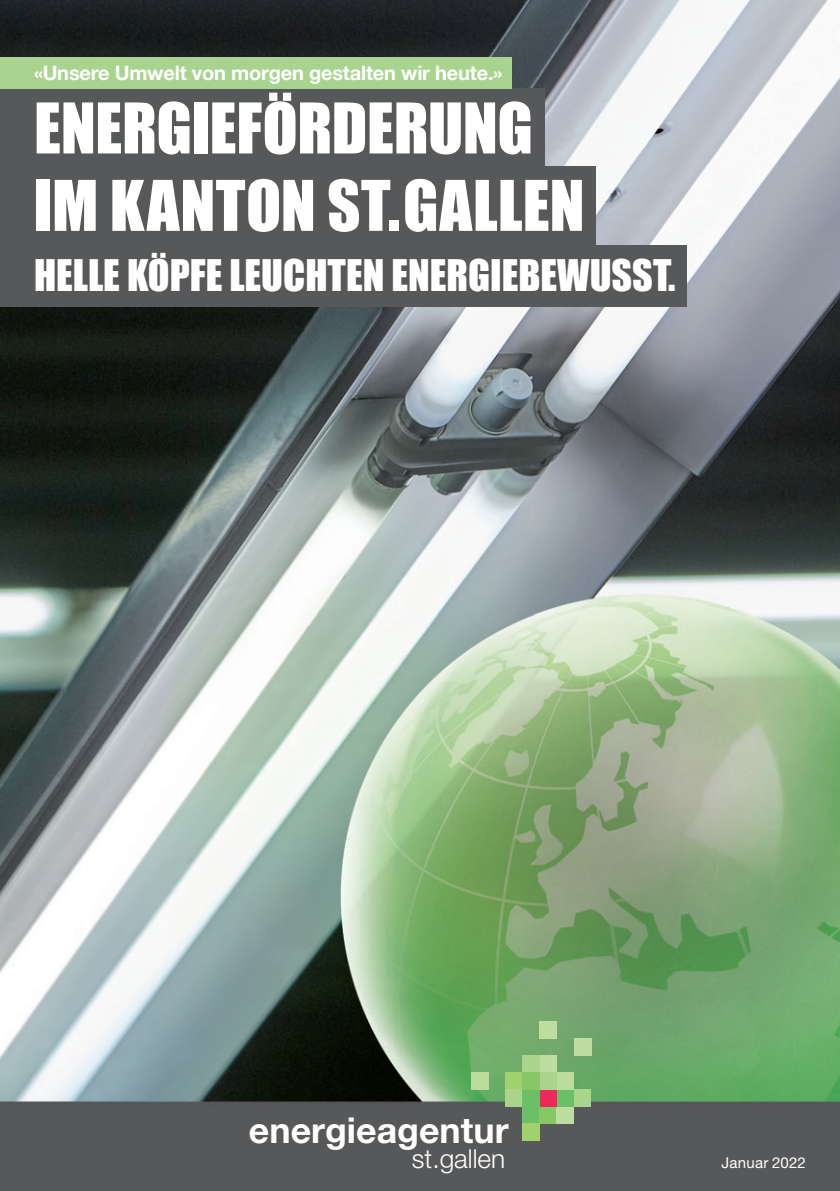
<style>
.page{position:relative;width:840px;height:1191px;background:#fff}
.page>*{position:absolute;margin:0;border:0;box-sizing:border-box;transform-origin:0 0}
.t1{font:64.4px "Impact";color:#fff}
.t2{font:40px "Impact";color:#fff}
.t3{font:700 35.8px "Helvetica Neue";color:#fff}
.t4{font:300 26.2px "Helvetica Neue";color:#fff}
.t5{font:700 20px "Helvetica Neue LT Std";letter-spacing:-.01em;color:#fff}
.t6{font:15px "Helvetica Neue LT Std";letter-spacing:.015em;color:#fff}
</style>
<div class="page">
<img style="left:0;top:0;width:839px;height:1191px">
<div style="left:0;top:88px;width:544px;height:79px;background:#57585a"></div>
<div style="left:0;top:245px;width:686px;height:61px;background:#57585a"></div>
<div style="left:0;top:167px;width:595px;height:78px;background:#57585a"></div>
<div style="left:539px;top:1021px;width:17px;height:17px;background:#bedda1"></div>
<div style="left:574px;top:1038px;width:17px;height:17px;background:#bedda1"></div>
<div style="left:539px;top:1055px;width:17px;height:17px;background:#bedda1"></div>
<div style="left:522px;top:1055px;width:17px;height:17px;background:#abd48c"></div>
<div style="left:505px;top:1072px;width:17px;height:17px;background:#a2d06d"></div>
<div style="left:471px;top:1072px;width:17px;height:17px;background:#bcdc9d"></div>
<div style="left:522px;top:1106px;width:17px;height:17px;background:#6bc067"></div>
<div style="left:522px;top:1123px;width:17px;height:17px;background:#a2d06d"></div>
<div style="left:539px;top:1106px;width:17px;height:17px;background:#87c765"></div>
<div style="left:556px;top:1106px;width:17px;height:17px;background:#bedda1"></div>
<div style="left:573px;top:1089px;width:17px;height:17px;background:#abd48c"></div>
<div style="left:556px;top:1089px;width:17px;height:17px;background:#6bc067"></div>
<div style="left:539px;top:1089px;width:17px;height:17px;background:#ee275c"></div>
<div style="left:505px;top:1089px;width:17px;height:17px;background:#acd38c"></div>
<div style="left:522px;top:1089px;width:17px;height:17px;background:#6bc067"></div>
<div style="left:556px;top:1072px;width:17px;height:17px;background:#bcdc9d"></div>
<div style="left:539px;top:1072px;width:17px;height:17px;background:#acd38c"></div>
<div style="left:522px;top:1072px;width:17px;height:17px;background:#87c765"></div>
<div style="left:0;top:57px;width:511px;height:31px;background:#a9d48f"></div>
<p class="t5" style="left:34px;top:60px;width:469px">«Unsere Umwelt von morgen gestalten wir heute.»</p>
<p class="t1" style="left:34px;top:78px;width:500px">ENERGIEFÖRDERUNG</p>
<p class="t1" style="left:34px;top:156px;width:551px">IM KANTON ST.GALLEN</p>
<p class="t2" style="left:34px;top:245px;width:642px">HELLE KÖPFE LEUCHTEN ENERGIEBEWUSST.</p>
<p class="t3" style="left:249px;top:1108px;width:261px">energieagentur</p>
<p class="t4" style="left:412px;top:1142px;width:95px">st.gallen</p>
<p class="t6" style="left:721px;top:1153px;width:86px">Januar 2022</p>
</div>
